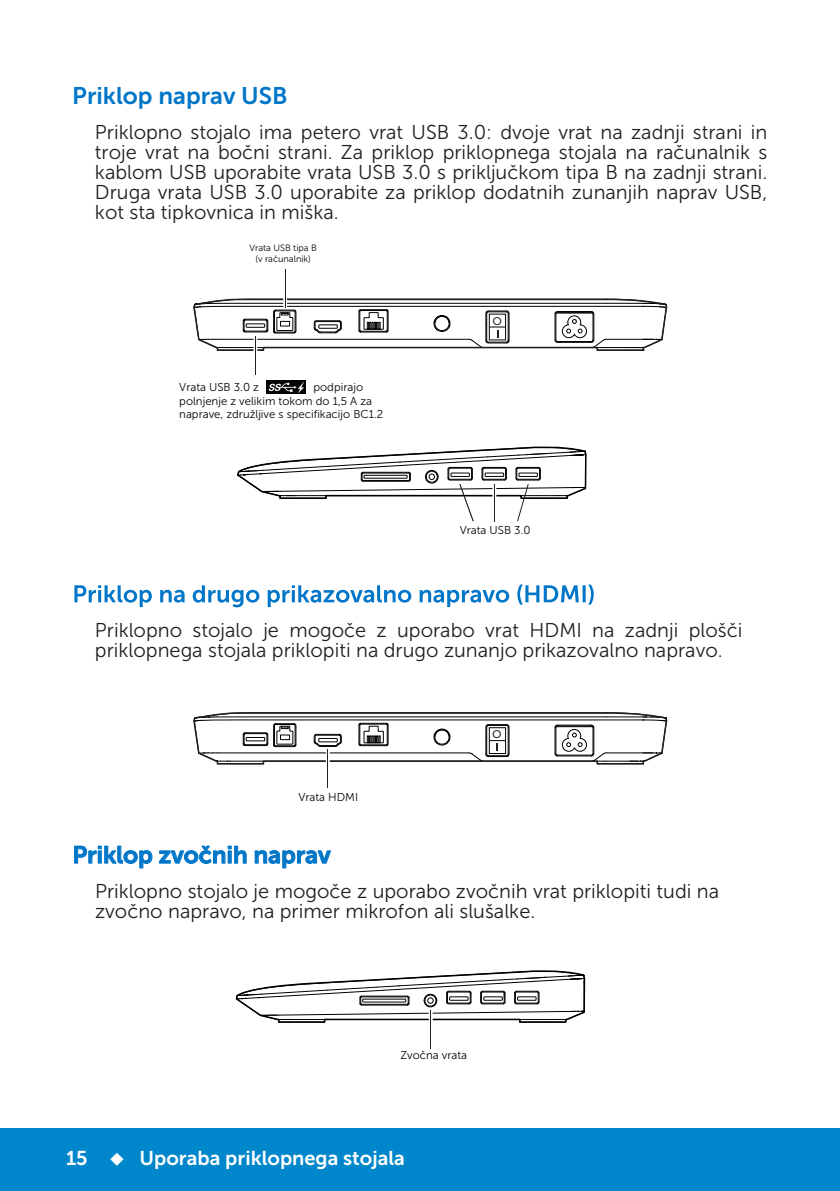
<style>
.page{position:relative;width:840px;height:1191px;background:#fff}
.page>*{position:absolute;margin:0;border:0;box-sizing:border-box;transform-origin:0 0}
.t1{font:24px "Museo Sans For Dell 700";color:#0076c8}
.t2{font:20px/20px "Museo Sans For Dell 300";color:#231f20}
.t3{font:20px "Museo Sans For Dell 700";color:#fff}
.t4{font:15.4px "Museo Sans For Dell 300";color:#231f20}
.t5{font:11.4px/13.6px "Museo Sans For Dell 300";color:#040503}
.t6{font:9.2px/11px "Museo Sans For Dell 300";color:#040503;text-align:center}
</style>
<div class="page">
<hr style="left:255px;top:336px;width:1px;height:39px;background:#231f20">
<svg style="left:285px;top:269px;width:1px;height:29px"></svg>
<hr style="left:284px;top:269px;width:1px;height:38px;background:#231f20">
<svg style="left:74px;top:584px;width:519px;height:23px"></svg>
<div style="left:326px;top:748px;width:3px;height:42px;background:#231f20;border:3px solid #fff"></div>
<hr style="left:327px;top:749px;width:1px;height:39px;background:#231f20">
<svg style="left:74px;top:845px;width:78px;height:23px"></svg>
<svg style="left:159px;top:845px;width:88px;height:19px"></svg>
<svg style="left:254px;top:850px;width:77px;height:18px"></svg>
<svg style="left:235px;top:970px;width:350px;height:53px"></svg>
<hr style="left:428px;top:1008px;width:4px;height:42px;background:#fff">
<hr style="left:430px;top:1009px;width:1px;height:39px;background:#231f20">
<svg style="left:193px;top:298px;width:474px;height:54px"></svg>
<svg style="left:193px;top:712px;width:474px;height:53px"></svg>
<div style="left:0;top:1128px;width:839px;height:62px;background:#0087cb"></div>
<div style="left:266px;top:381px;width:39px;height:13px;background:#040503"></div>
<svg style="left:268px;top:382px;width:36px;height:11px"></svg>
<svg style="left:237px;top:446px;width:350px;height:76px"></svg>
<p class="t1" style="left:72px;top:82px;width:217px">Priklop naprav USB</p>
<p class="t2" style="left:95px;top:122px;width:673px;text-align:justify">Priklopno stojalo ima petero vrat USB 3.0: dvoje vrat na zadnji strani in troje vrat na bočni strani. Za priklop priklopnega stojala na računalnik s kablom USB uporabite vrata USB 3.0 s priključkom tipa B na zadnji strani.<br>Druga vrata USB 3.0 uporabite za priklop dodatnih zunanjih naprav USB, kot sta tipkovnica in miška.</p>
<p class="t6" style="left:249px;top:242px;width:69px">Vrata USB tipa B (v računalnik)</p>
<p class="t5" style="left:179px;top:380px;width:81px">Vrata USB 3.0 z</p>
<p class="t5" style="left:179px;top:380px;width:205px;text-indent:134px">podpirajo polnjenje z velikim tokom do 1,5 A za naprave, združljive s specifikacijo BC1.2</p>
<p class="t4" style="left:492px;top:311px;width:11px">o</p>
<p class="t5" style="left:459px;top:523px;width:72px">Vrata USB 3.0</p>
<p class="t2" style="left:95px;top:620px;width:648px">Priklopno stojalo je mogoče z uporabo vrat HDMI na zadnji plošči priklopnega stojala priklopiti na drugo zunanjo prikazovalno napravo.</p>
<p class="t5" style="left:298px;top:790px;width:61px">Vrata HDMI</p>
<p class="t4" style="left:492px;top:724px;width:11px">o</p>
<p class="t1" style="left:72px;top:841px;width:259px">Priklop zvočni naprav</p>
<p class="t2" style="left:95px;top:881px;width:625px">Priklopno stojalo je mogoče z uporabo zvočnih vrat priklopiti tudi na zvočno napravo, na primer mikrofon ali slušalke.</p>
<p class="t5" style="left:400px;top:1048px;width:68px">Zvočna vrata</p>
<p class="t3" style="left:66px;top:1147px;width:23px">15</p>
<p class="t3" style="left:109px;top:1147px;width:297px">◆ Uporaba priklopnega stojala</p>
</div>
